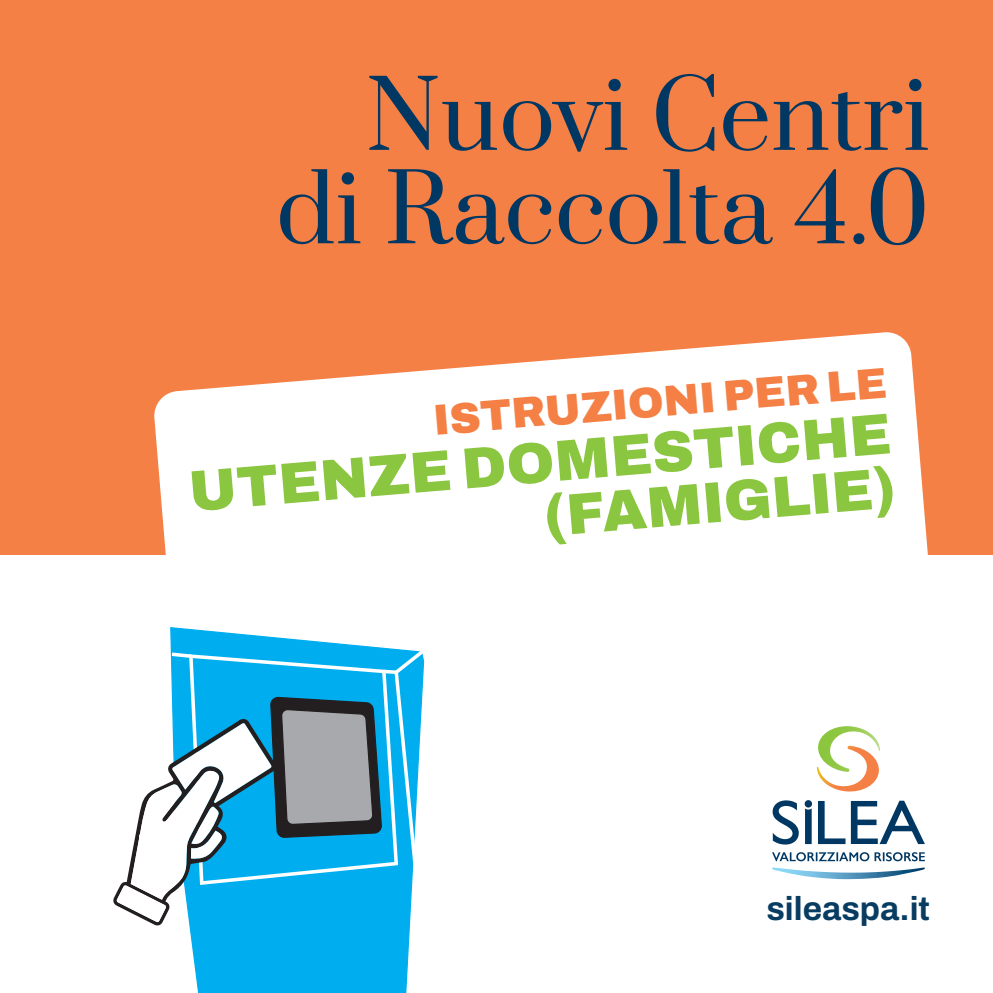
<style>
.page{position:relative;width:993px;height:993px;background:#fff}
.page>*{position:absolute;margin:0;border:0;box-sizing:border-box;transform-origin:0 0}
.t1{font:92.58px/93.3px "Prata";color:#003863;text-align:right}
.t2{font:600 57.75px/54.9px "Archivo";color:#8bc640;text-align:right}
.t3{font:600 43.23px "Archivo";color:#f48045}
.t4{font:600 33.25px "Archivo";color:#083c61}
</style>
<div class="page">
<div style="left:0;top:0;width:992px;height:554px;background:#f48045"></div>
<svg style="left:772px;top:867px;width:152px;height:11px"></svg>
<svg style="left:816px;top:726px;width:63px;height:66px"></svg>
<svg style="left:772px;top:800px;width:26px;height:44px"></svg>
<svg style="left:805px;top:808px;width:6px;height:35px"></svg>
<svg style="left:818px;top:800px;width:106px;height:43px"></svg>
<svg style="left:804px;top:799px;width:7px;height:8px"></svg>
<svg style="left:772px;top:852px;width:152px;height:9px"></svg>
<svg style="left:153px;top:332px;width:775px;height:223px;fill:#fff"></svg>
<svg style="left:170px;top:627px;width:240px;height:365px"></svg>
<svg style="left:113px;top:645px;width:312px;height:281px"></svg>
<h1 class="t1" style="left:276px;top:64px;width:655px">Nuovi Centri di Raccolta 4.0</h1>
<p class="t3" style="left:430px;top:388px;width:456px;rotate:-5deg">ISTRUZIONI PER LE</p>
<p class="t2" style="left:186px;top:465px;width:705px;rotate:-5deg">UTENZE DOMESTICHE (FAMIGLIE)</p>
<p class="t4" style="left:766px;top:883px;width:165px">sileaspa.it</p>
</div>
